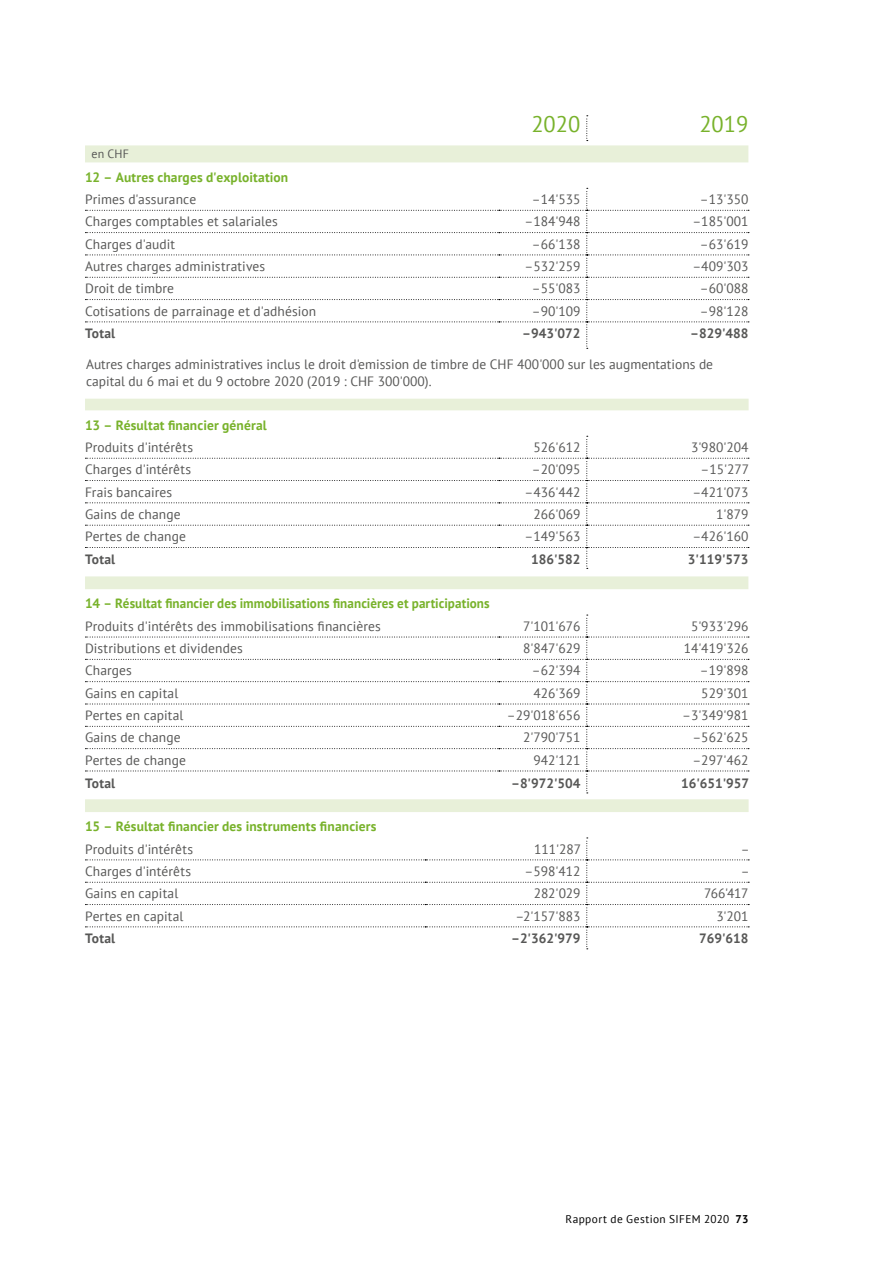
<style>
.page{position:relative;width:893px;height:1263px;background:#fff}
.page>*{position:absolute;margin:0;border:0;box-sizing:border-box;transform-origin:0 0}
.t1{font:22.5px "PT Sans";color:#78b22b}
.t2{font:13.5px/16.5px "PT Sans";color:#575756}
.t3{font:700 13.5px "PT Sans";letter-spacing:.01em;color:#78b22b}
.t4{font:700 13.5px "PT Sans";color:#575756}
.t5{font:12px "PT Sans";color:#575756}
.t6{font:11.25px "PT Sans";letter-spacing:.035em;color:#000}
.s1{font-weight:700}
</style>
<div class="page">
<svg style="left:85px;top:145px;width:663px;height:444px"></svg>
<svg style="left:586px;top:115px;width:2px;height:26px"></svg>
<svg style="left:85px;top:436px;width:664px;height:133px"></svg>
<svg style="left:85px;top:188px;width:664px;height:161px"></svg>
<svg style="left:85px;top:615px;width:664px;height:178px"></svg>
<div style="left:85px;top:399px;width:664px;height:11px;background:#e8f0d9"></div>
<svg style="left:85px;top:799px;width:664px;height:13px;background:#e8f0d9"></svg>
<svg style="left:85px;top:837px;width:664px;height:112px"></svg>
<h1 class="t1" style="left:531px;top:110px;width:51px">2020</h1>
<h1 class="t1" style="left:699px;top:110px;width:51px">2019</h1>
<p class="t5" style="left:91px;top:146px;width:39px">en CHF</p>
<p class="t3" style="left:85px;top:168px;width:205px">12 – Autres charges d'exploitation</p>
<p class="t2" style="left:85px;top:191px;width:113px">Primes d'assurance</p>
<p class="t2" style="left:532px;top:191px;width:50px">–14'535</p>
<p class="t2" style="left:700px;top:191px;width:50px">–13'350</p>
<p class="t2" style="left:85px;top:213px;width:194px">Charges comptables et salariales</p>
<p class="t2" style="left:524px;top:213px;width:57px">–184'948</p>
<p class="t2" style="left:692px;top:213px;width:57px">–185'001</p>
<p class="t2" style="left:85px;top:235px;width:92px">Charges d'audit</p>
<p class="t2" style="left:532px;top:235px;width:50px">–66'138</p>
<p class="t2" style="left:700px;top:235px;width:50px">–63'619</p>
<p class="t2" style="left:85px;top:258px;width:182px">Autres charges administratives</p>
<p class="t2" style="left:524px;top:258px;width:57px">–532'259</p>
<p class="t2" style="left:692px;top:258px;width:57px">–409'303</p>
<p class="t2" style="left:85px;top:280px;width:91px">Droit de timbre</p>
<p class="t2" style="left:532px;top:280px;width:50px">–55'083</p>
<p class="t2" style="left:700px;top:280px;width:50px">–60'088</p>
<p class="t2" style="left:85px;top:302px;width:233px">Cotisations de parrainage et d'adhésion</p>
<p class="t2" style="left:532px;top:302px;width:50px">–90'109</p>
<p class="t2" style="left:700px;top:302px;width:50px">–98'128</p>
<p class="t4" style="left:85px;top:325px;width:32px">Total</p>
<p class="t4" style="left:522px;top:325px;width:60px">–943'072</p>
<p class="t4" style="left:690px;top:325px;width:60px">–829'488</p>
<p class="t2" style="left:86px;top:356px;width:628px">Autres charges administratives inclus le droit d'emission de timbre de CHF 400'000 sur les augmentations de capital du 6 mai et du 9 octobre 2020 (2019 : CHF 300'000).</p>
<p class="t3" style="left:85px;top:416px;width:183px">13 – Résultat financier général</p>
<p class="t2" style="left:85px;top:438px;width:110px">Produits d'intérêts</p>
<p class="t2" style="left:533px;top:438px;width:49px">526'612</p>
<p class="t2" style="left:691px;top:438px;width:59px">3'980'204</p>
<p class="t2" style="left:85px;top:461px;width:108px">Charges d'intérêts</p>
<p class="t2" style="left:532px;top:461px;width:50px">–20'095</p>
<p class="t2" style="left:700px;top:461px;width:50px">–15'277</p>
<p class="t2" style="left:85px;top:483px;width:89px">Frais bancaires</p>
<p class="t2" style="left:524px;top:483px;width:57px">–436'442</p>
<p class="t2" style="left:692px;top:483px;width:57px">–421'073</p>
<p class="t2" style="left:85px;top:505px;width:97px">Gains de change</p>
<p class="t2" style="left:533px;top:505px;width:49px">266'069</p>
<p class="t2" style="left:716px;top:505px;width:34px">1'879</p>
<p class="t2" style="left:85px;top:528px;width:102px">Pertes de change</p>
<p class="t2" style="left:524px;top:528px;width:57px">–149'563</p>
<p class="t2" style="left:692px;top:528px;width:57px">–426'160</p>
<p class="t4" style="left:85px;top:550px;width:32px">Total</p>
<p class="t4" style="left:531px;top:550px;width:51px">186'582</p>
<p class="t4" style="left:688px;top:550px;width:62px">3'119'573</p>
<p class="t3" style="left:85px;top:595px;width:406px">14 – Résultat financier des immobilisations financières et participations</p>
<p class="t2" style="left:85px;top:617px;width:297px">Produits d'intérêts des immobilisations financières</p>
<p class="t2" style="left:523px;top:617px;width:59px">7'101'676</p>
<p class="t2" style="left:691px;top:617px;width:59px">5'933'296</p>
<p class="t2" style="left:85px;top:640px;width:159px">Distributions et dividendes</p>
<p class="t2" style="left:523px;top:640px;width:59px">8'847'629</p>
<p class="t2" style="left:684px;top:640px;width:66px">14'419'326</p>
<p class="t2" style="left:85px;top:662px;width:48px">Charges</p>
<p class="t2" style="left:532px;top:662px;width:50px">–62'394</p>
<p class="t2" style="left:700px;top:662px;width:50px">–19'898</p>
<p class="t2" style="left:85px;top:684px;width:95px">Gains en capital</p>
<p class="t2" style="left:533px;top:684px;width:49px">426'369</p>
<p class="t2" style="left:701px;top:684px;width:49px">529'301</p>
<p class="t2" style="left:85px;top:707px;width:100px">Pertes en capital</p>
<p class="t2" style="left:507px;top:707px;width:75px">–29'018'656</p>
<p class="t2" style="left:682px;top:707px;width:68px">–3'349'981</p>
<p class="t2" style="left:85px;top:729px;width:97px">Gains de change</p>
<p class="t2" style="left:523px;top:729px;width:59px">2'790'751</p>
<p class="t2" style="left:692px;top:729px;width:57px">–562'625</p>
<p class="t2" style="left:85px;top:751px;width:102px">Pertes de change</p>
<p class="t2" style="left:533px;top:751px;width:49px">942'121</p>
<p class="t2" style="left:692px;top:751px;width:57px">–297'462</p>
<p class="t4" style="left:85px;top:774px;width:32px">Total</p>
<p class="t4" style="left:511px;top:774px;width:71px">–8'972'504</p>
<p class="t4" style="left:681px;top:774px;width:70px">16'651'957</p>
<p class="t3" style="left:85px;top:817px;width:293px">15 – Résultat financier des instruments financiers</p>
<p class="t2" style="left:85px;top:840px;width:110px">Produits d'intérêts</p>
<p class="t2" style="left:534px;top:840px;width:49px">111'287</p>
<p class="t2" style="left:741px;top:840px;width:10px">–</p>
<p class="t2" style="left:85px;top:862px;width:108px">Charges d'intérêts</p>
<p class="t2" style="left:524px;top:862px;width:57px">–598'412</p>
<p class="t2" style="left:741px;top:862px;width:10px">–</p>
<p class="t2" style="left:85px;top:885px;width:95px">Gains en capital</p>
<p class="t2" style="left:534px;top:885px;width:48px">282'029</p>
<p class="t2" style="left:704px;top:885px;width:46px">766'417</p>
<p class="t2" style="left:85px;top:907px;width:100px">Pertes en capital</p>
<p class="t2" style="left:515px;top:907px;width:66px">–2'157'883</p>
<p class="t2" style="left:716px;top:907px;width:34px">3'201</p>
<p class="t4" style="left:85px;top:930px;width:32px">Total</p>
<p class="t4" style="left:511px;top:930px;width:71px">–2'362'979</p>
<p class="t4" style="left:699px;top:930px;width:51px">769'618</p>
<p class="t6" style="left:566px;top:1211px;width:184px">Rapport de Gestion SIFEM 2020 <span class="s1">73</span></p>
</div>
